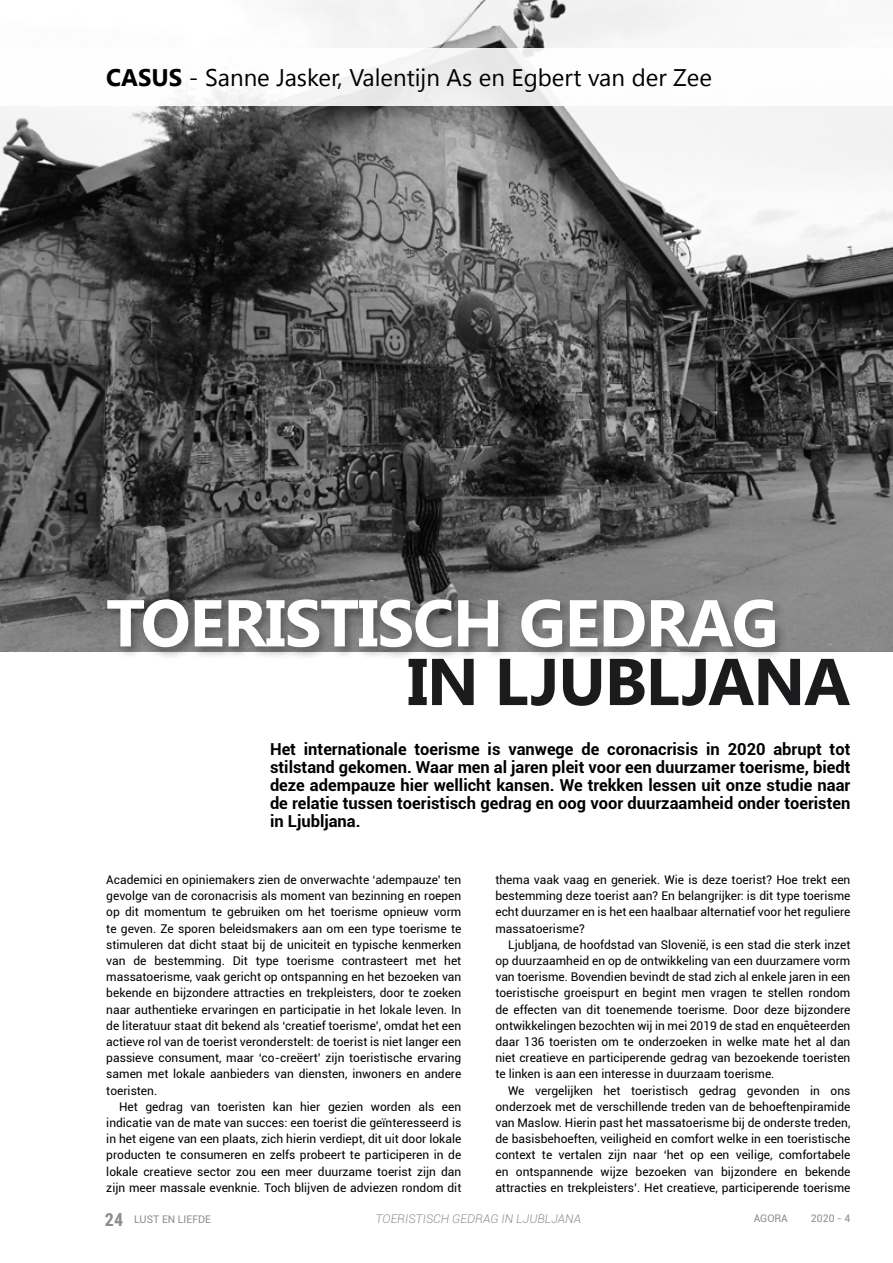
<style>
.page{position:relative;width:893px;height:1263px;background:#fff}
.page>*{position:absolute;margin:0;border:0;box-sizing:border-box;transform-origin:0 0}
.t1{font:700 66px "Khmer UI";letter-spacing:-.02em;color:#fff}
.t2{font:700 66px "Khmer UI";letter-spacing:-.02em;color:#020204}
.t3{font:24px "Khmer UI";color:#000}
.t4{font:700 16.5px/18px "Roboto";color:#000;text-align:justify}
.t5{font:12px/16.2px "Roboto";color:#000;text-align:justify}
.t6{font:italic 300 12px "Roboto";color:#8c8d8d}
.t7{font:10.5px "Roboto";color:#8c8d8d}
.s1{font-weight:700}
.s2{font-family:"Roboto Condensed";font-weight:700;font-size:18px}
</style>
<div class="page">
<img style="left:0;top:0;width:893px;height:652px">
<div style="left:102px;top:596px;width:685px;height:64px;background:#000;opacity:.3"></div>
<svg style="left:0;top:48px;width:893px;height:57px"></svg>
<h2 class="t3" style="left:106px;top:64px;width:607px"><span class="s1">CASUS</span> - Sanne Jasker, Valentijn As en Egbert van der Zee</h2>
<h1 class="t1" style="left:106px;top:585px;width:674px">TOERISTISCH GEDRAG</h1>
<h1 class="t2" style="left:407px;top:644px;width:445px">IN LJUBLJANA</h1>
<p class="t4" style="left:270px;top:740px;width:582px">Het internationale toerisme is vanwege de coronacrisis in 2020 abrupt tot stilstand gekomen. Waar men al jaren pleit voor een duurzamer toerisme, biedt deze adempauze hier wellicht kansen. We trekken lessen uit onze studie naar de relatie tussen toeristisch gedrag en oog voor duurzaamheid onder toeristen in Ljubljana.</p>
<p class="t5" style="left:106px;top:871px;width:357px">Academici en opiniemakers zien de onverwachte ‘adempauze’ ten gevolge van de coronacrisis als moment van bezinning en roepen op dit momentum te gebruiken om het toerisme opnieuw vorm te geven. Ze sporen beleidsmakers aan om een type toerisme te stimuleren dat dicht staat bij de uniciteit en typische kenmerken van de bestemming. Dit type toerisme contrasteert met het massatoerisme, vaak gericht op ontspanning en het bezoeken van bekende en bijzondere attracties en trekpleisters, door te zoeken naar authentieke ervaringen en participatie in het lokale leven. In de literatuur staat dit bekend als ‘creatief toerisme’, omdat het een actieve rol van de toerist veronderstelt: de toerist is niet langer een passieve consument, maar ‘co-creëert’ zijn toeristische ervaring samen met lokale aanbieders van diensten, inwoners en andere toeristen.</p>
<p class="t5" style="left:106px;top:1098px;width:357px;text-indent:13px">Het gedrag van toeristen kan hier gezien worden als een indicatie van de mate van succes: een toerist die geïnteresseerd is in het eigene van een plaats, zich hierin verdiept, dit uit door lokale producten te consumeren en zelfs probeert te participeren in de lokale creatieve sector zou een meer duurzame toerist zijn dan zijn meer massale evenknie. Toch blijven de adviezen rondom dit</p>
<p class="t5" style="left:495px;top:871px;width:357px">thema vaak vaag en generiek. Wie is deze toerist? Hoe trekt een bestemming deze toerist aan? En belangrijker: is dit type toerisme echt duurzamer en is het een haalbaar alternatief voor het reguliere massatoerisme?</p>
<p class="t5" style="left:495px;top:936px;width:357px;text-indent:13px">Ljubljana, de hoofdstad van Slovenië, is een stad die sterk inzet op duurzaamheid en op de ontwikkeling van een duurzamere vorm van toerisme. Bovendien bevindt de stad zich al enkele jaren in een toeristische groeispurt en begint men vragen te stellen rondom de effecten van dit toenemende toerisme. Door deze bijzondere ontwikkelingen bezochten wij in mei 2019 de stad en enquêteerden daar 136 toeristen om te onderzoeken in welke mate het al dan niet creatieve en participerende gedrag van bezoekende toeristen te linken is aan een interesse in duurzaam toerisme.</p>
<p class="t5" style="left:495px;top:1082px;width:357px;text-indent:13px">We vergelijken het toeristisch gedrag gevonden in ons onderzoek met de verschillende treden van de behoeftenpiramide van Maslow. Hierin past het massatoerisme bij de onderste treden, de basisbehoeften, veiligheid en comfort welke in een toeristische context te vertalen zijn naar ‘het op een veilige, comfortabele en ontspannende wijze bezoeken van bijzondere en bekende attracties en trekpleisters’. Het creatieve, participerende toerisme</p>
<p class="t7" style="left:105px;top:1211px;width:108px"><span class="s2">24</span> LUST EN LIEFDE</p>
<p class="t6" style="left:376px;top:1210px;width:207px">TOERISTISCH GEDRAG IN LJUBLJANA</p>
<p class="t7" style="left:754px;top:1211px;width:36px">AGORA</p>
<p class="t7" style="left:811px;top:1211px;width:41px">2020 - 4</p>
</div>
